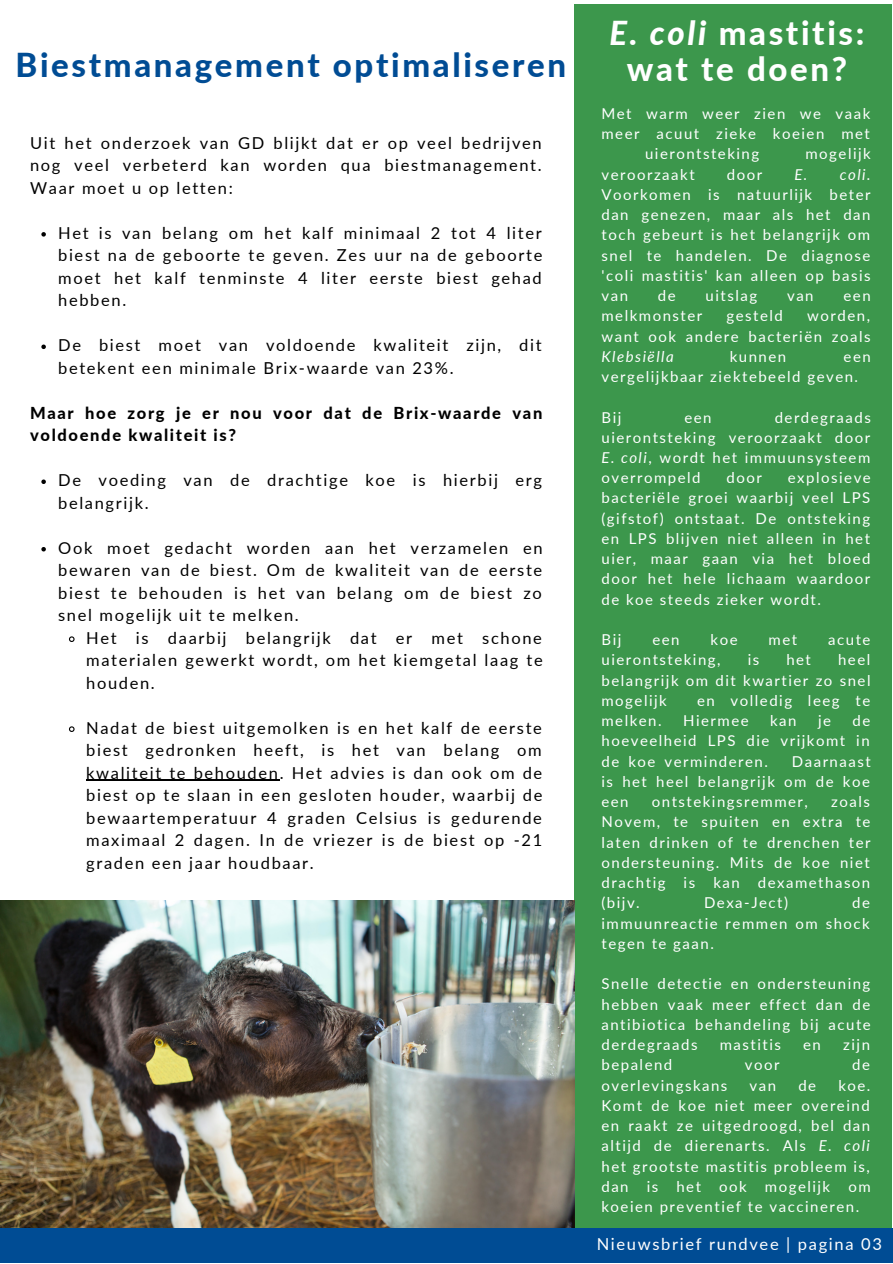
<style>
.page{position:relative;width:893px;height:1264px;background:#fff}
.page>*{position:absolute;margin:0;border:0;box-sizing:border-box;transform-origin:0 0}
.t1{font:800 33px "Lato";letter-spacing:.08em;color:#004c94}
.t2{font:800 33px/36px "Lato";letter-spacing:.08em;color:#fff;text-align:center}
.t3{font:16.5px/22.5px "Lato";letter-spacing:.1em;color:#000;text-align:justify}
.t4{font:800 16.5px/22.5px "Lato";letter-spacing:.1em;color:#000}
.t5{font:16.5px "Lato";letter-spacing:.1em;color:#fff}
.t6{font:15px/20.2px "Lato";letter-spacing:.1em;color:#fff;text-align:justify}
.s1{font-style:italic}
</style>
<div class="page">
<div style="left:574px;top:5px;width:317px;height:1257px;background:#3c974c"></div>
<img style="left:0;top:900px;width:574px;height:328px">
<div style="left:0;top:1228px;width:892px;height:34px;background:#004c94"></div>
<svg style="left:41px;top:232px;width:5px;height:4px"></svg>
<svg style="left:41px;top:344px;width:5px;height:5px"></svg>
<svg style="left:41px;top:479px;width:5px;height:5px"></svg>
<svg style="left:41px;top:547px;width:5px;height:4px"></svg>
<svg style="left:69px;top:636px;width:6px;height:6px"></svg>
<svg style="left:69px;top:726px;width:6px;height:6px"></svg>
<hr style="left:86px;top:779px;width:194px;height:2px;background:#000">
<p class="t1" style="left:15px;top:45px;width:552px">Biestmanagement optimaliseren</p>
<p class="t3" style="left:30px;top:131px;width:513px">Uit het onderzoek van GD blijkt dat er op veel bedrijven nog veel verbeterd kan worden qua biestmanagement.<br>Waar moet u op letten:</p>
<p class="t3" style="left:58px;top:221px;width:485px">Het is van belang om het kalf minimaal 2 tot 4 liter biest na de geboorte te geven. Zes uur na de geboorte moet het kalf tenminste 4 liter eerste biest gehad hebben.</p>
<p class="t3" style="left:58px;top:333px;width:485px">De biest moet van voldoende kwaliteit zijn, dit betekent een minimale Brix-waarde van 23%.</p>
<p class="t4" style="left:30px;top:401px;width:513px">Maar hoe zorg je er nou voor dat de Brix-waarde van voldoende kwaliteit is?</p>
<p class="t3" style="left:58px;top:468px;width:485px">De voeding van de drachtige koe is hierbij erg belangrijk.</p>
<p class="t3" style="left:58px;top:536px;width:486px">Ook moet gedacht worden aan het verzamelen en bewaren van de biest. Om de kwaliteit van de eerste biest te behouden is het van belang om de biest zo snel mogelijk uit te melken.</p>
<p class="t3" style="left:86px;top:626px;width:458px">Het is daarbij belangrijk dat er met schone materialen gewerkt wordt, om het kiemgetal laag te houden.</p>
<p class="t3" style="left:86px;top:716px;width:457px">Nadat de biest uitgemolken is en het kalf de eerste biest gedronken heeft, is het van belang om kwaliteit te behouden. Het advies is dan ook om de biest op te slaan in een gesloten houder, waarbij de bewaartemperatuur 4 graden Celsius is gedurende maximaal 2 dagen. In de vriezer is de biest op -21 graden een jaar houdbaar.</p>
<p class="t2" style="left:609px;top:14px;width:256px"><span class="s1">E. coli</span> mastitis: wat te doen?</p>
<p class="t6" style="left:601px;top:103px;width:270px">Met warm weer zien we vaak</p>
<p class="t6" style="left:601px;top:123px;width:270px">meer acuut zieke koeien met</p>
<p class="t6" style="left:645px;top:143px;width:116px">uierontsteking</p>
<p class="t6" style="left:805px;top:143px;width:67px">mogelijk</p>
<p class="t6" style="left:601px;top:164px;width:95px">veroorzaakt</p>
<p class="t6" style="left:726px;top:164px;width:37px">door</p>
<p class="t6" style="left:601px;top:164px;width:271px;text-indent:193px"><span class="s1">E. coli.<br></span>Voorkomen is natuurlijk beter dan genezen, maar als het dan toch gebeurt is het belangrijk om snel te handelen. De diagnose 'coli mastitis' kan alleen op basis van</p>
<p class="t6" style="left:658px;top:285px;width:19px">de</p>
<p class="t6" style="left:705px;top:285px;width:53px">uitslag</p>
<p class="t6" style="left:787px;top:285px;width:28px">van</p>
<p class="t6" style="left:843px;top:285px;width:29px">een</p>
<p class="t6" style="left:601px;top:305px;width:102px">melkmonster</p>
<p class="t6" style="left:726px;top:305px;width:58px">gesteld</p>
<p class="t6" style="left:601px;top:305px;width:270px;text-indent:206px">worden, want ook andere bacteriën zoals <span class="s1">Klebsiëlla</span></p>
<p class="t6" style="left:729px;top:346px;width:58px">kunnen</p>
<p class="t6" style="left:601px;top:346px;width:271px;text-indent:242px">een vergelijkbaar ziektebeeld geven.</p>
<p class="t6" style="left:601px;top:406px;width:21px">Bij</p>
<p class="t6" style="left:684px;top:406px;width:29px">een</p>
<p class="t6" style="left:601px;top:406px;width:271px;text-indent:173px">derdegraads uierontsteking veroorzaakt door <span class="s1">E. coli</span>, wordt het immuunsysteem overrompeld</p>
<p class="t6" style="left:601px;top:467px;width:271px;text-indent:186px">explosieve bacteriële groei waarbij veel LPS (gifstof) ontstaat. De ontsteking en LPS blijven niet alleen in het uier, maar gaan via het bloed door het hele lichaam waardoor de koe steeds zieker wordt.</p>
<p class="t6" style="left:601px;top:629px;width:21px">Bij</p>
<p class="t6" style="left:652px;top:629px;width:29px">een</p>
<p class="t6" style="left:710px;top:629px;width:29px">koe</p>
<p class="t6" style="left:768px;top:629px;width:30px">met</p>
<p class="t6" style="left:828px;top:629px;width:44px">acute</p>
<p class="t6" style="left:601px;top:649px;width:121px">uierontsteking,</p>
<p class="t6" style="left:747px;top:649px;width:13px">is</p>
<p class="t6" style="left:786px;top:649px;width:26px">het</p>
<p class="t6" style="left:726px;top:467px;width:37px">door</p>
<p class="t6" style="left:601px;top:649px;width:270px;text-indent:236px">heel belangrijk om dit kwartier zo snel mogelijk</p>
<p class="t6" style="left:697px;top:690px;width:175px">en volledig leeg te</p>
<p class="t6" style="left:601px;top:710px;width:270px;text-indent:251px">de hoeveelheid LPS die vrijkomt in de koe verminderen.</p>
<p class="t6" style="left:601px;top:710px;width:62px">melken.</p>
<p class="t6" style="left:683px;top:710px;width:67px">Hiermee</p>
<p class="t6" style="left:770px;top:710px;width:28px">kan</p>
<p class="t6" style="left:818px;top:710px;width:15px">je</p>
<p class="t6" style="left:601px;top:750px;width:271px;text-indent:190px">Daarnaast is het heel belangrijk om de koe een</p>
<p class="t6" style="left:601px;top:791px;width:271px;text-indent:230px">zoals Novem, te spuiten en extra te laten drinken of te drenchen ter ondersteuning. Mits de koe niet drachtig is kan dexamethason (bijv.</p>
<p class="t6" style="left:651px;top:791px;width:158px">ontstekingsremmer,</p>
<p class="t6" style="left:704px;top:892px;width:86px">Dexa-Ject)</p>
<p class="t6" style="left:601px;top:892px;width:270px;text-indent:251px">de immuunreactie remmen om shock tegen te gaan.</p>
<p class="t6" style="left:601px;top:973px;width:271px">Snelle detectie en ondersteuning hebben vaak meer effect dan de antibiotica behandeling bij acute derdegraads</p>
<p class="t6" style="left:719px;top:1034px;width:63px">mastitis</p>
<p class="t6" style="left:803px;top:1034px;width:19px">en</p>
<p class="t6" style="left:843px;top:1034px;width:28px">zijn</p>
<p class="t6" style="left:601px;top:1054px;width:72px">bepalend</p>
<p class="t6" style="left:745px;top:1054px;width:36px">voor</p>
<p class="t6" style="left:852px;top:1054px;width:19px">de</p>
<p class="t6" style="left:601px;top:1074px;width:127px">overlevingskans</p>
<p class="t6" style="left:749px;top:1074px;width:28px">van</p>
<p class="t6" style="left:798px;top:1074px;width:19px">de</p>
<p class="t6" style="left:601px;top:1074px;width:271px;text-indent:237px">koe.<br>Komt de koe niet meer overeind en raakt ze uitgedroogd, bel dan altijd de dierenarts. Als <span class="s1">E. coli </span>het grootste mastitis probleem is, dan is het ook mogelijk om koeien preventief te vaccineren.</p>
<p class="t5" style="left:596px;top:1234px;width:287px">Nieuwsbrief rundvee | pagina 03</p>
</div>
